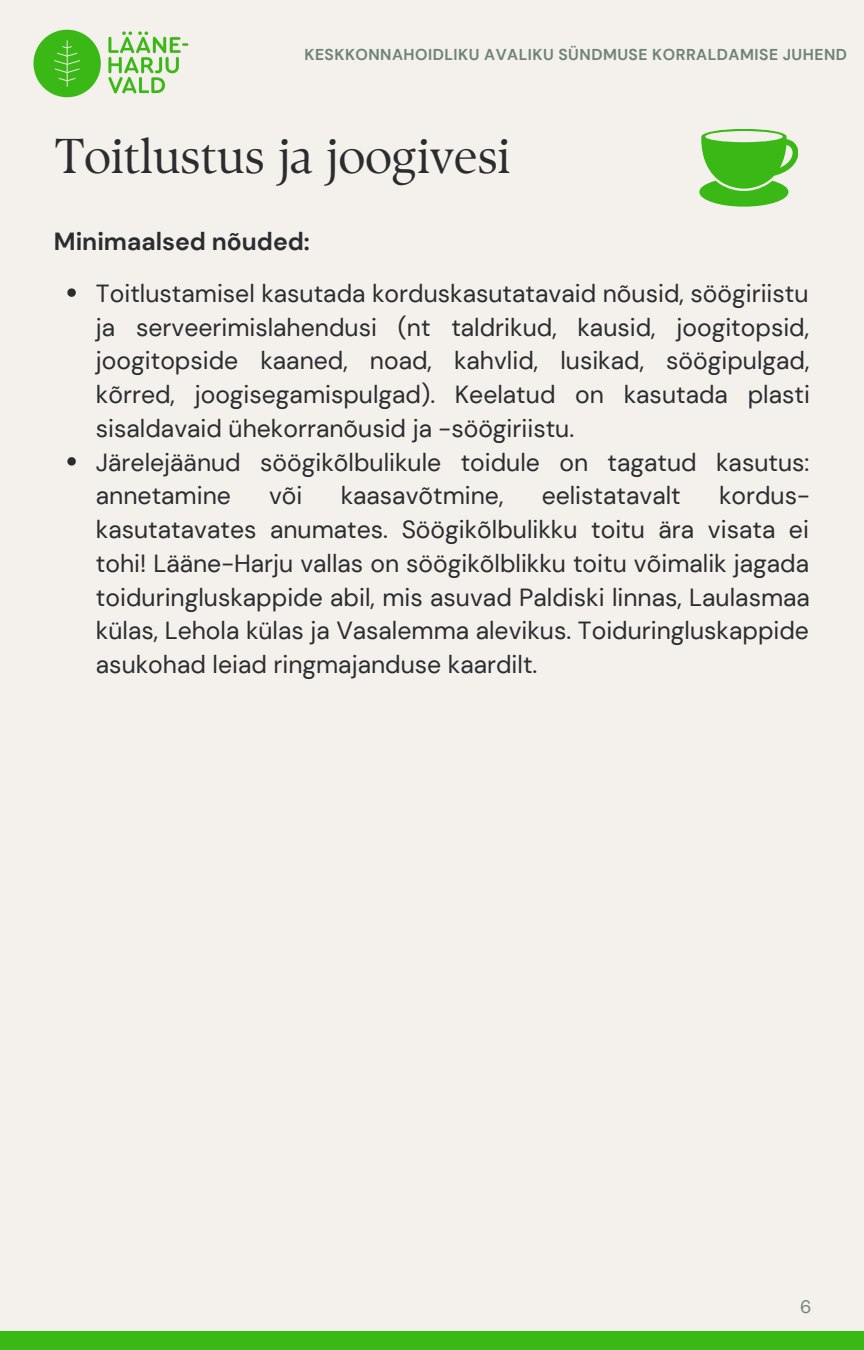
<style>
.page{position:relative;width:864px;height:1350px;background:#f4f0eb}
.page>*{position:absolute;margin:0;border:0;box-sizing:border-box;transform-origin:0 0}
.t1{font:48.82px "TY Serif D";color:#2b2c30}
.t2{font:24.75px/33.8px "DM Sans";color:#2b2c30;text-align:justify}
.t3{font:700 24.75px "DM Sans";color:#2b2c30}
.t4{font:18px "DM Sans";color:#6f8377}
.t5{font:700 15.75px "DM Sans";letter-spacing:.03em;color:#6f8377}
</style>
<div class="page">
<svg style="left:67px;top:288px;width:9px;height:9px"></svg>
<svg style="left:67px;top:457px;width:9px;height:9px"></svg>
<img style="left:33px;top:29px;width:156px;height:69px">
<div style="left:0;top:1331px;width:864px;height:19px;background:#3ab916"></div>
<svg style="left:699px;top:129px;width:99px;height:78px"></svg>
<p class="t5" style="left:304px;top:44px;width:544px">KESKKONNAHOIDLIKU AVALIKU SÜNDMUSE KORRALDAMISE JUHEND</p>
<p class="t1" style="left:55px;top:126px;width:457px">Toitlustus ja joogivesi</p>
<p class="t3" style="left:54px;top:226px;width:258px">Minimaalsed nõuded:</p>
<p class="t2" style="left:96px;top:277px;width:716px">Toitlustamisel kasutada korduskasutatavaid nõusid, söögiriistu ja serveerimislahendusi (nt taldrikud, kausid, joogitopsid, joogitopside kaaned, noad, kahvlid, lusikad, söögipulgad, kõrred, joogisegamispulgad). Keelatud on kasutada plasti sisaldavaid ühekorranõusid ja -söögiriistu.</p>
<p class="t2" style="left:96px;top:445px;width:715px">Järelejäänud söögikõlbulikule toidule on tagatud kasutus: annetamine</p>
<p class="t2" style="left:96px;top:479px;width:715px;text-indent:623px">kordus&shy;kasutatavates anumates. Söögikõlbulikku toitu ära visata ei tohi! Lääne-Harju vallas on söögikõlblikku toitu võimalik jagada toiduringluskappide abil, mis asuvad Paldiski linnas, Laulasmaa külas, Lehola külas ja Vasalemma alevikus. Toiduringluskappide asukohad leiad ringmajanduse kaardilt.</p>
<p class="t2" style="left:269px;top:479px;width:35px">või</p>
<p class="t2" style="left:341px;top:479px;width:164px">kaasavõtmine,</p>
<p class="t2" style="left:542px;top:479px;width:141px">eelistatavalt</p>
<p class="t4" style="left:800px;top:1295px;width:13px">6</p>
</div>
